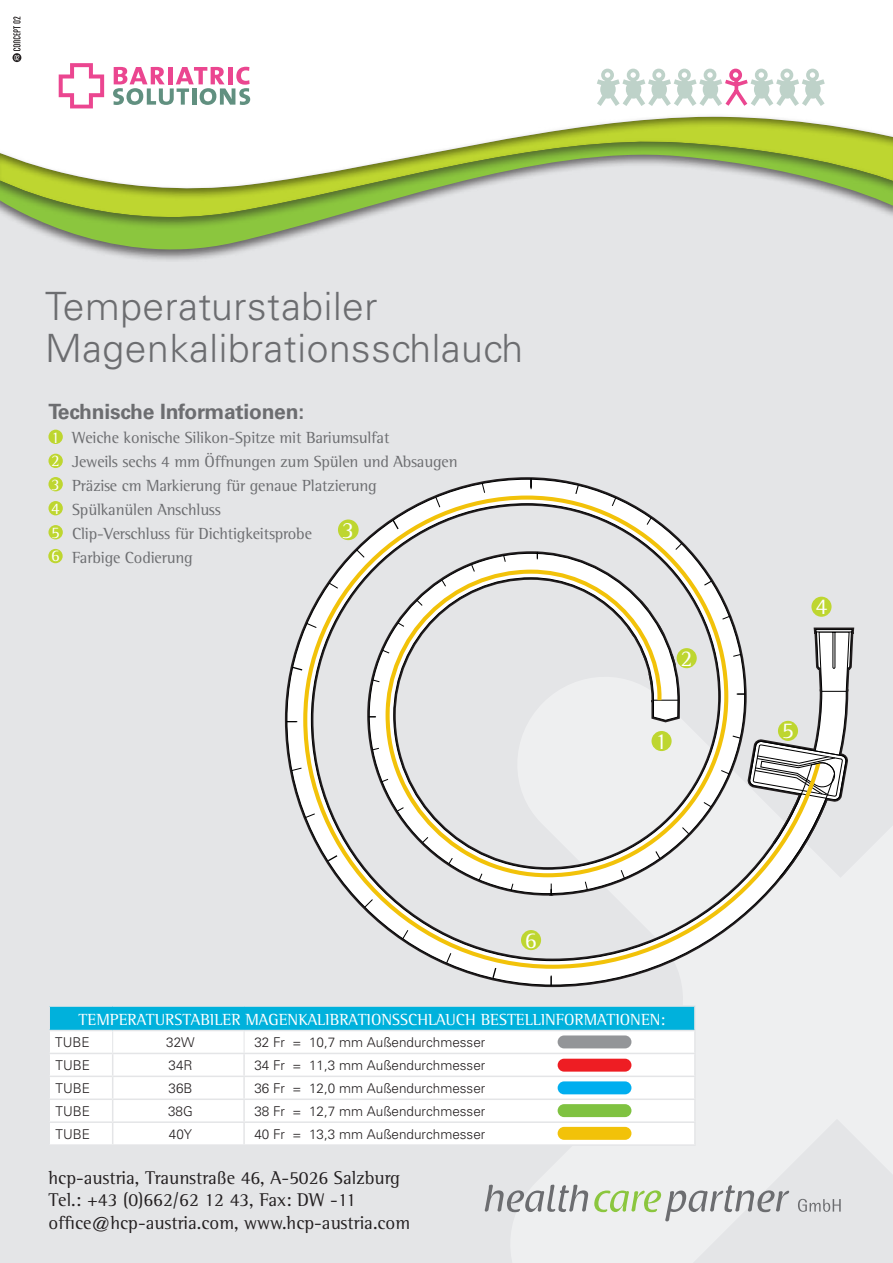
<style>
.page{position:relative;width:893px;height:1263px;background:#e4e5e7}
.page>*{position:absolute;margin:0;border:0;box-sizing:border-box;transform-origin:0 0}
.t1{font:300 39px/42px "Univers LT Std";letter-spacing:.015em;color:#6c6d70}
.t2{font:23.7px "Rotis Semi Serif";color:#fff}
.t3{font:23.1px "Rotis Semi Serif";color:#fff}
.t4{font:700 21px "Univers LT Std";letter-spacing:-.01em;color:#6c6d70}
.t5{font:18.9px/22.6px "Rotis Semi Serif";color:#231f20}
.t6{font:16.5px/24px "Rotis Semi Serif";letter-spacing:-.01em;color:#6c6d70}
.t7{font:16.5px/23.7px "Rotis Semi Serif";color:#fff;text-align:justify}
.t8{font:300 13.5px "Univers";color:#231f20}
</style>
<div class="page">
<svg style="left:484px;top:1184px;width:305px;height:37px"></svg>
<svg style="left:798px;top:1199px;width:43px;height:13px"></svg>
<div style="left:0;top:0;width:893px;height:113px;background:#fff"></div>
<svg style="left:34px;top:229px;width:289px;height:31px"></svg>
<div style="left:0;top:113px;width:893px;height:116px;background:#231f20;opacity:.55"></div>
<div style="left:0;top:117px;width:893px;height:102px;background:#231f20;opacity:.55"></div>
<svg style="left:12px;top:17px;width:9px;height:45px"></svg>
<svg style="left:850px;top:632px;width:2px;height:37px"></svg>
<svg style="left:823px;top:596px;width:27px;height:95px"></svg>
<svg style="left:286px;top:596px;width:537px;height:390px"></svg>
<svg style="left:291px;top:767px;width:11px;height:4px"></svg>
<svg style="left:445px;top:969px;width:107px;height:18px"></svg>
<svg style="left:285px;top:622px;width:18px;height:101px"></svg>
<svg style="left:436px;top:477px;width:178px;height:18px"></svg>
<div style="left:815px;top:629px;width:37px;height:3px;border:1px solid #000001"></div>
<svg style="left:303px;top:495px;width:517px;height:474px"></svg>
<svg style="left:720px;top:691px;width:129px;height:187px"></svg>
<div style="left:651px;top:731px;width:21px;height:20px;background:#bed630;border-radius:50%"></div>
<div style="left:677px;top:648px;width:20px;height:20px;background:#bed630;border-radius:50%"></div>
<div style="left:338px;top:519px;width:21px;height:21px;background:#bed630;border-radius:50%"></div>
<div style="left:811px;top:597px;width:20px;height:20px;background:#bed630;border-radius:50%"></div>
<div style="left:778px;top:721px;width:20px;height:20px;background:#bed630;border-radius:50%"></div>
<div style="left:521px;top:930px;width:20px;height:20px;background:#bed630;border-radius:50%"></div>
<svg style="left:59px;top:63px;width:45px;height:45px;background:#f8c4db"></svg>
<svg style="left:113px;top:67px;width:137px;height:38px;background:#d7b9c8"></svg>
<svg style="left:592px;top:67px;width:238px;height:44px;background:#e8e9e9"></svg>
<div style="left:805px;top:80px;width:16px;height:19px;background:#bed2c9;border-radius:50%"></div>
<div style="left:48px;top:430px;width:15px;height:14px;background:#bed630;border-radius:50%"></div>
<div style="left:48px;top:454px;width:15px;height:14px;background:#bed630;border-radius:50%"></div>
<div style="left:48px;top:477px;width:15px;height:14px;background:#bed630;border-radius:50%"></div>
<div style="left:48px;top:501px;width:15px;height:14px;background:#bed630;border-radius:50%"></div>
<div style="left:48px;top:525px;width:15px;height:14px;background:#bed630;border-radius:50%"></div>
<div style="left:48px;top:549px;width:15px;height:14px;background:#bed630;border-radius:50%"></div>
<div style="left:49px;top:1006px;width:646px;height:24px;background:#00b1dc"></div>
<div style="left:50px;top:1031px;width:644px;height:113px;background:#fff"></div>
<hr style="left:694px;top:1007px;width:2px;height:23px;background:#e4e5e7">
<hr style="left:48px;top:1053px;width:65px;height:1px;background:#e4e5e7">
<hr style="left:113px;top:1053px;width:131px;height:1px;background:#e4e5e7">
<hr style="left:244px;top:1053px;width:452px;height:1px;background:#e4e5e7">
<hr style="left:243px;top:1054px;width:2px;height:21px;background:#e4e5e7">
<hr style="left:48px;top:1075px;width:65px;height:2px;background:#e4e5e7">
<hr style="left:113px;top:1075px;width:131px;height:2px;background:#e4e5e7">
<hr style="left:244px;top:1075px;width:452px;height:2px;background:#e4e5e7">
<hr style="left:243px;top:1077px;width:2px;height:21px;background:#e4e5e7">
<hr style="left:48px;top:1098px;width:65px;height:2px;background:#e4e5e7">
<hr style="left:113px;top:1098px;width:131px;height:2px;background:#e4e5e7">
<hr style="left:244px;top:1098px;width:452px;height:2px;background:#e4e5e7">
<hr style="left:243px;top:1100px;width:2px;height:21px;background:#e4e5e7">
<hr style="left:48px;top:1121px;width:65px;height:2px;background:#e4e5e7">
<hr style="left:113px;top:1121px;width:131px;height:2px;background:#e4e5e7">
<hr style="left:244px;top:1121px;width:452px;height:2px;background:#e4e5e7">
<hr style="left:243px;top:1123px;width:2px;height:21px;background:#e4e5e7">
<svg style="left:112px;top:1031px;width:1px;height:113px"></svg>
<svg style="left:244px;top:1031px;width:1px;height:22px"></svg>
<hr style="left:48px;top:1005px;width:65px;height:2px;background:#e4e5e7">
<hr style="left:48px;top:1007px;width:2px;height:23px;background:#e4e5e7">
<hr style="left:113px;top:1005px;width:131px;height:2px;background:#e4e5e7">
<hr style="left:244px;top:1005px;width:452px;height:2px;background:#e4e5e7">
<div style="left:558px;top:1035px;width:73px;height:13px;background:#939598;border-radius:6px"></div>
<div style="left:558px;top:1059px;width:73px;height:12px;background:#ee1d23;border-radius:6px"></div>
<div style="left:558px;top:1104px;width:73px;height:13px;background:#7fc241;border-radius:6px"></div>
<div style="left:558px;top:1127px;width:73px;height:13px;background:#f2c209;border-radius:6px"></div>
<div style="left:558px;top:1081px;width:73px;height:13px;background:#00aeef;border-radius:6px"></div>
<h1 class="t1" style="left:45px;top:285px;width:480px">Temperaturstabiler<br>Magenkalibrationsschlauch</h1>
<p class="t4" style="left:48px;top:399px;width:257px">Technische Informationen:</p>
<p class="t6" style="left:72px;top:425px;width:387px">Weiche konische Silikon-Spitze mit Bariumsulfat<br>Jeweils sechs 4 mm Öffnungen zum Spülen und Absaugen Präzise cm Markierung für genaue Platzierung Spülkanülen Anschluss<br>Clip-Verschluss für Dichtigkeitsprobe<br>Farbige Codierung</p>
<p class="t7" style="left:51px;top:425px;width:10px">1<br>2<br>3<br>4<br>5<br>6</p>
<h2 class="t2" style="left:342px;top:516px;width:14px">3</h2>
<h3 class="t3" style="left:680px;top:644px;width:13px">2</h3>
<h3 class="t3" style="left:655px;top:728px;width:13px">1</h3>
<h3 class="t3" style="left:525px;top:926px;width:13px">6</h3>
<p class="t7" style="left:79px;top:1007px;width:106px">Temperaturstab</p>
<p class="t7" style="left:210px;top:1007px;width:315px">iler Mag enkalibrationsschlauch BESTELLIN</p>
<p class="t7" style="left:556px;top:1007px;width:70px">FORMATIONEN</p>
<p class="t7" style="left:661px;top:1007px;width:6px">:</p>
<p class="t8" style="left:55px;top:1034px;width:36px">TUBE</p>
<p class="t8" style="left:166px;top:1034px;width:30px">32W</p>
<p class="t8" style="left:254px;top:1034px;width:233px">32 Fr = 10,7 mm Außendurchmesser</p>
<p class="t8" style="left:56px;top:1057px;width:36px">TUBE</p>
<p class="t8" style="left:168px;top:1057px;width:26px">34R</p>
<p class="t8" style="left:254px;top:1057px;width:233px">34 Fr = 11,3 mm Außendurchmesser</p>
<p class="t8" style="left:56px;top:1080px;width:36px">TUBE</p>
<p class="t8" style="left:168px;top:1080px;width:26px">36B</p>
<p class="t8" style="left:254px;top:1080px;width:233px">36 Fr = 12,0 mm Außendurchmesser</p>
<p class="t8" style="left:56px;top:1103px;width:36px">TUBE</p>
<p class="t8" style="left:168px;top:1103px;width:26px">38G</p>
<p class="t8" style="left:254px;top:1103px;width:233px">38 Fr = 12,7 mm Außendurchmesser</p>
<p class="t8" style="left:56px;top:1126px;width:36px">TUBE</p>
<p class="t8" style="left:169px;top:1126px;width:25px">40Y</p>
<p class="t8" style="left:254px;top:1126px;width:233px">40 Fr = 13,3 mm Außendurchmesser</p>
<p class="t5" style="left:48px;top:1166px;width:363px">hcp-austria, Traunstraße 46, A-5026 Salzburg<br>Tel.: +43 (0)662/62 12 43, Fax: DW -11 office@hcp-austria.com, www.hcp-austria.com</p>
<h3 class="t3" style="left:815px;top:593px;width:13px">4</h3>
<h3 class="t3" style="left:782px;top:717px;width:13px">5</h3>
</div>
